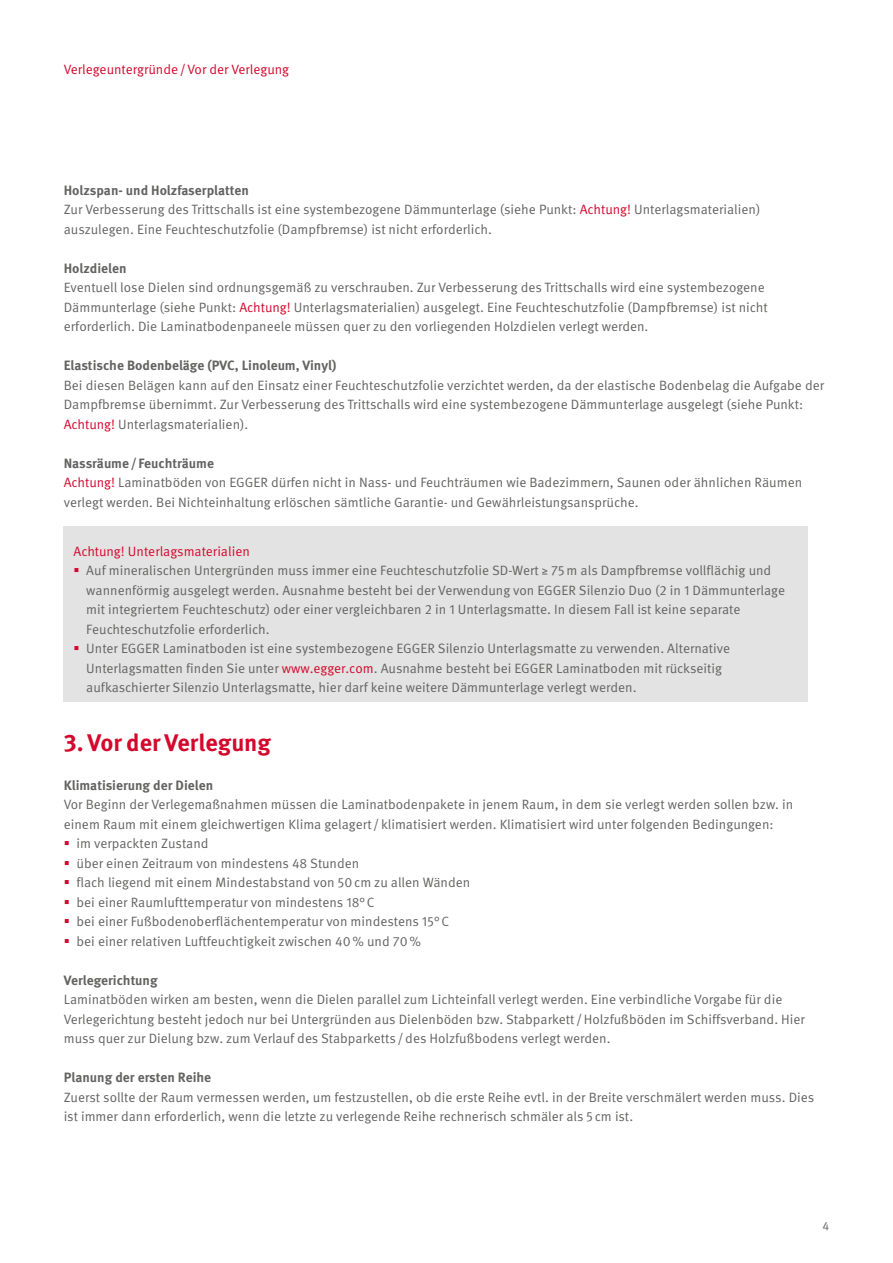
<style>
.page{position:relative;width:893px;height:1263px;background:#fff}
.page>*{position:absolute;margin:0;border:0;box-sizing:border-box;transform-origin:0 0}
.t1{font:700 24px "Meta Pro";color:#d4082c}
.t2{font:13.5px/19.5px "Meta Pro";color:#636362}
.t3{font:700 13.5px "Meta Pro";color:#636362}
.t4{font:13.5px "Meta Pro";color:#d4082c}
.t5{font:12px "Meta Pro";color:#636362}
.s1{font-weight:700}
.s2{color:#d4082c}
</style>
<div class="page">
<div style="left:64px;top:526px;width:744px;height:176px;background:#e3e3e3"></div>
<p class="t4" style="left:64px;top:61px;width:227px">Verlegeuntergründe/Vor der Verlegung</p>
<p class="t2" style="left:64px;top:181px;width:698px"><span class="s1">Holzspan- und Holzfaserplatten<br></span>Zur Verbesserung des Trittschalls ist eine systembezogene Dämmunterlage (siehe Punkt: <span class="s2">Achtung!</span> Unterlagsmaterialien) auszulegen. Eine Feuchteschutzfolie (Dampfbremse) ist nicht erforderlich.</p>
<p class="t3" style="left:64px;top:258px;width:64px">Holzdielen</p>
<p class="t2" style="left:64px;top:278px;width:706px">Eventuell lose Dielen sind ordnungsgemäß zu verschrauben. Zur Verbesserung des Trittschalls wird eine systembezogene<br>Dämmunterlage (siehe Punkt: <span class="s2">Achtung!</span> Unterlagsmaterialien) ausgelegt. Eine Feuchteschutzfolie (Dampfbremse) ist nicht erforderlich. Die Laminatbodenpaneele müssen quer zu den vorliegenden Holzdielen verlegt werden.</p>
<p class="t3" style="left:64px;top:355px;width:274px">Elastische Bodenbeläge (PVC, Linoleum, Vinyl)</p>
<p class="t2" style="left:64px;top:376px;width:762px">Bei diesen Belägen kann auf den Einsatz einer Feuchteschutzfolie verzichtet werden, da der elastische Bodenbelag die Aufgabe der<br>Dampfbremse übernimmt. Zur Verbesserung des Trittschalls wird eine systembezogene Dämmunterlage ausgelegt (siehe Punkt:<br><span class="s2">Achtung!</span> Unterlagsmaterialien).</p>
<p class="t2" style="left:64px;top:454px;width:740px"><span class="s1">Nassräume/ Feuchträume<br></span><span class="s2">Achtung!</span> Laminatböden von EGGER dürfen nicht in Nass- und Feuchträumen wie Badezimmern, Saunen oder ähnlichen Räumen verlegt werden. Bei Nichteinhaltung erlöschen sämtliche Garantie- und Gewährleistungsansprüche.</p>
<p class="t4" style="left:74px;top:543px;width:178px">Achtung! Unterlagsmaterialien</p>
<p class="t2" style="left:86px;top:561px;width:700px">Auf mineralischen Untergründen muss immer eine Feuchteschutzfolie SD-Wert ≥ 75m als Dampfbremse vollflächig und wannenförmig ausgelegt werden. Ausnahme besteht bei der Verwendung von EGGER Silenzio Duo (2 in 1 Dämmunterlage mit integriertem Feuchteschutz) oder einer vergleichbaren 2 in 1 Unterlagsmatte. In diesem Fall ist keine separate Feuchteschutzfolie erforderlich.<br>Unter EGGER Laminatboden ist eine systembezogene EGGER Silenzio Unterlagsmatte zu verwenden. Alternative Unterlagsmatten finden Sie unter <span class="s2">www.egger.com</span>. Ausnahme besteht bei EGGER Laminatboden mit rückseitig aufkaschierter Silenzio Unterlagsmatte, hier darf keine weitere Dämmunterlage verlegt werden.</p>
<h1 class="t1" style="left:64px;top:724px;width:209px">3. Vor der Verlegung</h1>
<p class="t3" style="left:64px;top:774px;width:151px">Klimatisierung der Dielen</p>
<p class="t2" style="left:64px;top:795px;width:731px">Vor Beginn der Verlegemaßnahmen müssen die Laminatbodenpakete in jenem Raum, in dem sie verlegt werden sollen bzw. in</p>
<p class="t2" style="left:64px;top:814px;width:711px">einem Raum mit einem gleichwertigen Klima gelagert /klimatisiert werden. Klimatisiert wird unter folgenden Bedingungen:</p>
<p class="t2" style="left:77px;top:834px;width:134px">im verpackten Zustand</p>
<p class="t2" style="left:77px;top:853px;width:284px">über einen Zeitraum von mindestens 48 Stunden</p>
<p class="t2" style="left:77px;top:873px;width:395px">flach liegend mit einem Mindestabstand von 50cm zu allen Wänden</p>
<p class="t2" style="left:77px;top:892px;width:299px">bei einer Raumlufttemperatur von mindestens 18°C</p>
<p class="t2" style="left:77px;top:912px;width:374px">bei einer Fußbodenoberflächentemperatur von mindestens 15°C</p>
<p class="t2" style="left:77px;top:931px;width:346px">bei einer relativen Luftfeuchtigkeit zwischen 40% und 70%</p>
<p class="t3" style="left:64px;top:969px;width:95px">Verlegerichtung</p>
<p class="t2" style="left:64px;top:990px;width:743px">Laminatböden wirken am besten, wenn die Dielen parallel zum Lichteinfall verlegt werden. Eine verbindliche Vorgabe für die<br>Verlegerichtung besteht jedoch nur bei Untergründen aus Dielenböden bzw. Stabparkett /Holzfußböden im Schiffsverband. Hier muss quer zur Dielung bzw. zum Verlauf des Stabparketts/des Holzfußbodens verlegt werden.</p>
<p class="t3" style="left:64px;top:1067px;width:149px">Planung der ersten Reihe</p>
<p class="t2" style="left:64px;top:1087px;width:752px">Zuerst sollte der Raum vermessen werden, um festzustellen, ob die erste Reihe evtl. in der Breite verschmälert werden muss. Dies ist immer dann erforderlich, wenn die letzte zu verlegende Reihe rechnerisch schmäler als 5 cm ist.</p>
<p class="t5" style="left:822px;top:1218px;width:8px">4</p>
</div>
